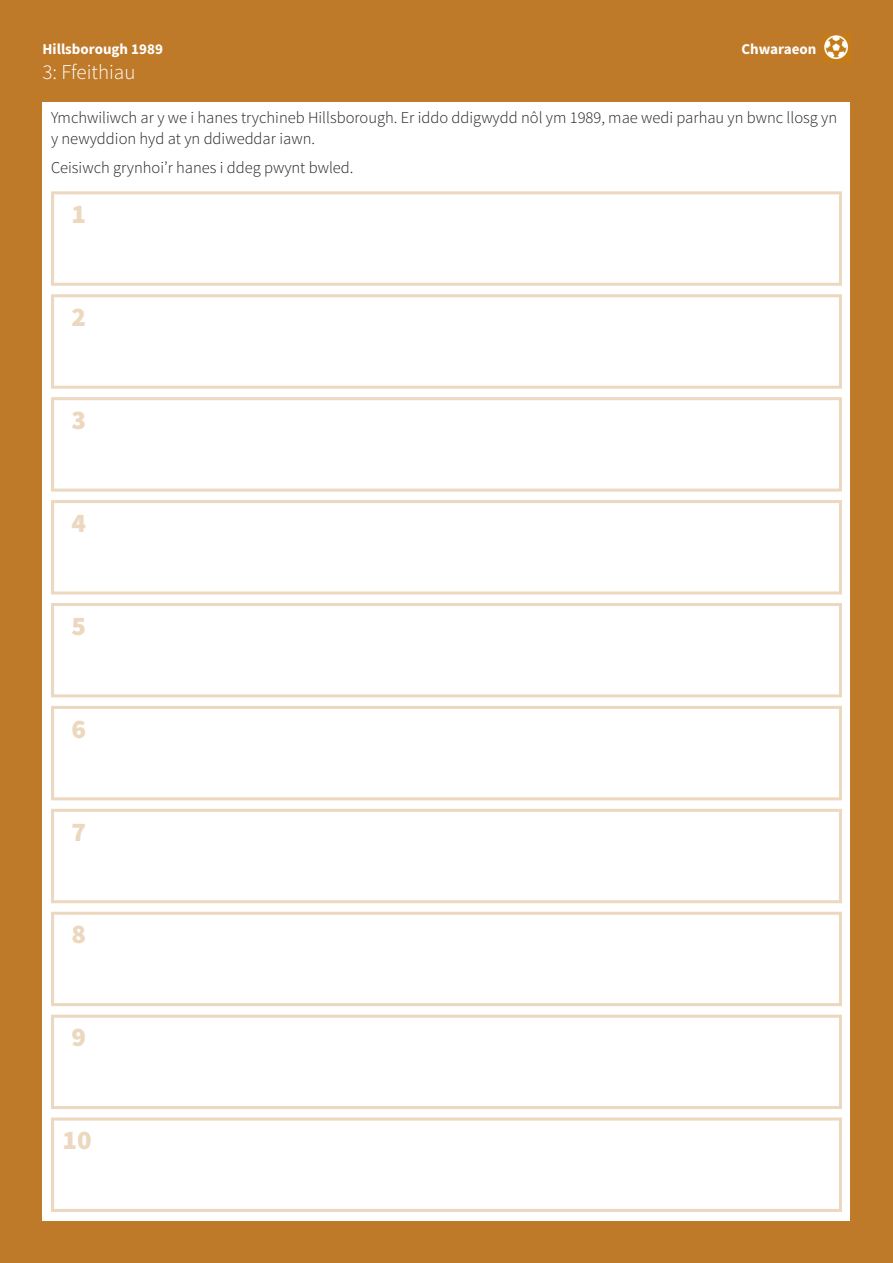
<style>
.page{position:relative;width:893px;height:1263px;background:#be7a29}
.page>*{position:absolute;margin:0;border:0;box-sizing:border-box;transform-origin:0 0}
.t1{font:900 27px "Source Sans Pro";color:#ecd7bf}
.t2{font:300 21px "Source Sans Pro";color:#fff}
.t3{font:300 16.5px/21px "Source Sans Pro";color:#231f20}
.t4{font:700 15px "Source Sans Pro";color:#fff}
</style>
<div class="page">
<div style="left:43px;top:102px;width:807px;height:1118px;background:#fff"></div>
<div style="left:51px;top:191px;width:791px;height:95px;border:3px solid #ecd7bf"></div>
<div style="left:51px;top:294px;width:791px;height:95px;border:3px solid #ecd7bf"></div>
<div style="left:51px;top:397px;width:791px;height:95px;border:3px solid #ecd7bf"></div>
<div style="left:51px;top:500px;width:791px;height:94px;border:3px solid #ecd7bf"></div>
<div style="left:51px;top:603px;width:791px;height:94px;border:3px solid #ecd7bf"></div>
<div style="left:51px;top:706px;width:791px;height:94px;border:3px solid #ecd7bf"></div>
<div style="left:51px;top:809px;width:791px;height:94px;border:3px solid #ecd7bf"></div>
<div style="left:51px;top:912px;width:791px;height:94px;border:3px solid #ecd7bf"></div>
<div style="left:51px;top:1015px;width:791px;height:94px;border:3px solid #ecd7bf"></div>
<div style="left:51px;top:1117px;width:791px;height:95px;border:3px solid #ecd7bf"></div>
<img style="left:823px;top:34px;width:27px;height:28px">
<p class="t4" style="left:43px;top:39px;width:122px">Hillsborough 1989</p>
<p class="t2" style="left:43px;top:60px;width:94px">3: Ffeithiau</p>
<p class="t3" style="left:51px;top:107px;width:788px">Ymchwiliwch ar y we i hanes trychineb Hillsborough. Er iddo ddigwydd nôl ym 1989, mae wedi parhau yn bwnc llosg yn y newyddion hyd at yn ddiweddar iawn.</p>
<p class="t3" style="left:51px;top:158px;width:304px">Ceisiwch grynhoi’r hanes i ddeg pwynt bwled.</p>
<p class="t1" style="left:72px;top:197px;width:16px">1</p>
<p class="t4" style="left:741px;top:39px;width:76px">Chwaraeon</p>
<p class="t1" style="left:72px;top:299px;width:16px">2</p>
<p class="t1" style="left:72px;top:402px;width:16px">3</p>
<p class="t1" style="left:72px;top:505px;width:16px">4</p>
<p class="t1" style="left:72px;top:608px;width:16px">5</p>
<p class="t1" style="left:72px;top:711px;width:16px">6</p>
<p class="t1" style="left:72px;top:814px;width:16px">7</p>
<p class="t1" style="left:72px;top:917px;width:16px">8</p>
<p class="t1" style="left:72px;top:1020px;width:16px">9</p>
<p class="t1" style="left:63px;top:1123px;width:31px">10</p>
</div>
